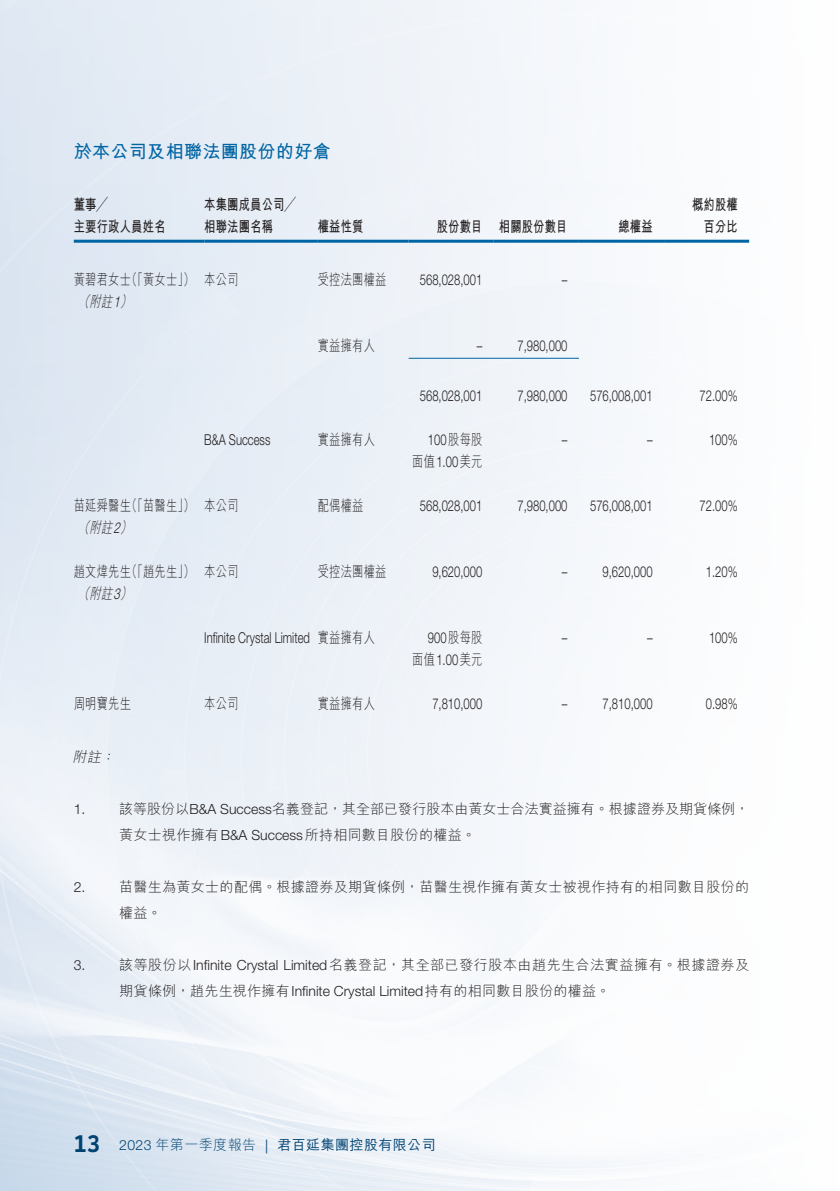
<style>
.page{position:relative;width:840px;height:1191px;background:#fff}
.page>*{position:absolute;margin:0;border:0;box-sizing:border-box;transform-origin:0 0}
._02_H2{font:700 18px "M Hei HK";letter-spacing:.02em;color:#0065a4}
._50_Table_txt{font:300 15px "Helvetica Neue LT Std";color:#231f20;scale:.75 1}
._50_Table_txt-2{font:300 15px "M Hei HK";letter-spacing:.02em;color:#231f20;scale:.75 1}
._50_Table_txt-3{font:700 15px "M Hei HK";letter-spacing:.02em;color:#231f20;scale:.75 1}
._50_Table_txt-4{font:italic 300 15px "M Hei HK";color:#231f20;scale:.75 1}
._06_Notes{font:300 14px/26px "M Hei HK";letter-spacing:.04em;color:#231f20}
._06_Notes-2{font:300 14px/26px "M Hei HK";color:#231f20}
._06_Notes-3{font:300 14px/26px "M Hei HK";letter-spacing:.02em;color:#231f20}
.t1{font:500 14px "M Hei HK";letter-spacing:.03em;color:#004372}
._06_Notes-4{font:300 14px "Helvetica Neue LT Std";color:#231f20}
._06_Notes-5{font:italic 300 14px "M Hei HK";color:#231f20}
.s1{font-family:"Helvetica Neue LT Std"}
.s2{font-family:"M Hei HK"}
.s3{font-family:"Battersea";font-weight:700;font-size:24px}
.s4{font-family:"Helvetica Neue LT Std";font-weight:300}
.s5{font-weight:300}
.s6{font-family:"Helvetica LT Std";font-weight:300}
</style>
<div class="page">
<img style="left:0;top:0;width:750px;height:1191px">
<hr style="left:74px;top:240px;width:130px;height:3px;background:#0065a4">
<hr style="left:204px;top:240px;width:113px;height:3px;background:#0065a4">
<hr style="left:317px;top:240px;width:91px;height:3px;background:#0065a4">
<hr style="left:408px;top:240px;width:85px;height:3px;background:#0065a4">
<hr style="left:493px;top:240px;width:85px;height:3px;background:#0065a4">
<hr style="left:578px;top:240px;width:85px;height:3px;background:#0065a4">
<hr style="left:663px;top:240px;width:85px;height:3px;background:#0065a4">
<hr style="left:408px;top:358px;width:85px;height:1px;background:#0065a4">
<hr style="left:493px;top:358px;width:85px;height:1px;background:#0065a4">
<p class="_02_H2" style="left:74px;top:138px;width:258px">於本公司及相聯法團股份的好倉</p>
<p class="_50_Table_txt-3" style="left:74px;top:194px;width:47px">董事╱</p>
<p class="_50_Table_txt-3" style="left:74px;top:216px;width:124px">主要行政人員姓名</p>
<p class="_50_Table_txt-3" style="left:204px;top:194px;width:123px">本集團成員公司╱</p>
<p class="_50_Table_txt-3" style="left:204px;top:216px;width:93px">相聯法團名稱</p>
<p class="_50_Table_txt-3" style="left:317px;top:216px;width:62px">權益性質</p>
<p class="_50_Table_txt-3" style="left:436px;top:216px;width:62px">股份數目</p>
<p class="_50_Table_txt-3" style="left:498px;top:216px;width:93px">相關股份數目</p>
<p class="_50_Table_txt-3" style="left:618px;top:216px;width:47px">總權益</p>
<p class="_50_Table_txt-2" style="left:74px;top:272px;width:162px">黃碧君女士（「黃女士」）</p>
<p class="_50_Table_txt-4" style="left:78px;top:294px;width:76px">（附註<span class="s1">1</span>）</p>
<p class="_50_Table_txt-2" style="left:204px;top:272px;width:47px">本公司</p>
<p class="_50_Table_txt-2" style="left:317px;top:272px;width:93px">受控法團權益</p>
<p class="_50_Table_txt" style="left:419px;top:270px;width:85px">568,028,001</p>
<p class="_50_Table_txt" style="left:561px;top:270px;width:9px">–</p>
<p class="_50_Table_txt-3" style="left:691px;top:194px;width:62px">概約股權</p>
<p class="_50_Table_txt-3" style="left:703px;top:216px;width:47px">百分比</p>
<p class="_50_Table_txt-2" style="left:317px;top:338px;width:78px">實益擁有人</p>
<p class="_50_Table_txt" style="left:476px;top:336px;width:9px">–</p>
<p class="_50_Table_txt" style="left:517px;top:336px;width:68px">7,980,000</p>
<p class="_50_Table_txt" style="left:419px;top:386px;width:85px">568,028,001</p>
<p class="_50_Table_txt" style="left:517px;top:386px;width:68px">7,980,000</p>
<p class="_50_Table_txt" style="left:589px;top:386px;width:85px">576,008,001</p>
<p class="_50_Table_txt" style="left:699px;top:386px;width:52px">72.00%</p>
<p class="_50_Table_txt-2" style="left:74px;top:498px;width:162px">苗延舜醫生（「苗醫生」）</p>
<p class="_50_Table_txt-4" style="left:78px;top:520px;width:76px">（附註<span class="s1">2</span>）</p>
<p class="_50_Table_txt-2" style="left:74px;top:564px;width:162px">趙文煒先生（「趙先生」）</p>
<p class="_50_Table_txt-4" style="left:78px;top:586px;width:76px">（附註<span class="s1">3</span>）</p>
<p class="_50_Table_txt" style="left:204px;top:430px;width:90px">B&amp;A Success</p>
<p class="_50_Table_txt-2" style="left:317px;top:432px;width:78px">實益擁有人</p>
<p class="_50_Table_txt" style="left:428px;top:430px;width:74px">100<span class="s2">股每股</span></p>
<p class="_50_Table_txt-2" style="left:412px;top:454px;width:95px">面值<span class="s1">1.00</span>美元</p>
<p class="_50_Table_txt" style="left:561px;top:430px;width:9px">–</p>
<p class="_50_Table_txt" style="left:646px;top:430px;width:9px">–</p>
<p class="_50_Table_txt" style="left:708px;top:430px;width:40px">100%</p>
<p class="_50_Table_txt-2" style="left:204px;top:498px;width:47px">本公司</p>
<p class="_50_Table_txt-2" style="left:317px;top:498px;width:62px">配偶權益</p>
<p class="_50_Table_txt" style="left:419px;top:496px;width:85px">568,028,001</p>
<p class="_50_Table_txt" style="left:517px;top:496px;width:68px">7,980,000</p>
<p class="_50_Table_txt" style="left:589px;top:496px;width:85px">576,008,001</p>
<p class="_50_Table_txt" style="left:699px;top:496px;width:52px">72.00%</p>
<p class="_50_Table_txt-2" style="left:204px;top:564px;width:47px">本公司</p>
<p class="_50_Table_txt-2" style="left:317px;top:564px;width:93px">受控法團權益</p>
<p class="_50_Table_txt" style="left:432px;top:562px;width:68px">9,620,000</p>
<p class="_50_Table_txt" style="left:561px;top:562px;width:9px">–</p>
<p class="_50_Table_txt" style="left:602px;top:562px;width:68px">9,620,000</p>
<p class="_50_Table_txt" style="left:705px;top:562px;width:44px">1.20%</p>
<p class="_50_Table_txt" style="left:204px;top:628px;width:142px">Infinite Crystal Limited</p>
<p class="_50_Table_txt-2" style="left:317px;top:630px;width:78px">實益擁有人</p>
<p class="_50_Table_txt" style="left:428px;top:628px;width:74px">900<span class="s2">股每股</span></p>
<p class="_50_Table_txt-2" style="left:412px;top:652px;width:95px">面值<span class="s1">1.00</span>美元</p>
<p class="_50_Table_txt" style="left:561px;top:628px;width:9px">–</p>
<p class="_50_Table_txt" style="left:646px;top:628px;width:9px">–</p>
<p class="_50_Table_txt" style="left:708px;top:628px;width:40px">100%</p>
<p class="_50_Table_txt-2" style="left:74px;top:696px;width:78px">周明寶先生</p>
<p class="_50_Table_txt-2" style="left:204px;top:696px;width:47px">本公司</p>
<p class="_50_Table_txt-2" style="left:317px;top:696px;width:78px">實益擁有人</p>
<p class="_50_Table_txt" style="left:432px;top:694px;width:68px">7,810,000</p>
<p class="_50_Table_txt" style="left:561px;top:694px;width:9px">–</p>
<p class="_50_Table_txt" style="left:602px;top:694px;width:68px">7,810,000</p>
<p class="_50_Table_txt" style="left:705px;top:694px;width:44px">0.98%</p>
<p class="_06_Notes-5" style="left:73px;top:750px;width:47px">附註：</p>
<p class="_06_Notes-4" style="left:74px;top:801px;width:13px">1.</p>
<p class="_06_Notes-2" style="left:119px;top:796px;width:631px">該等股份以<span class="s1">B&amp;A Success</span>名義登記，其全部已發行股本由黃女士合法實益擁有。根據證券及期貨條例，黃女士視作擁有<span class="s1">B&amp;A Success</span>所持相同數目股份的權益。</p>
<p class="_06_Notes-4" style="left:74px;top:879px;width:13px">2.</p>
<p class="_06_Notes-3" style="left:119px;top:874px;width:631px">苗醫生為黃女士的配偶。根據證券及期貨條例，苗醫生視作擁有黃女士被視作持有的相同數目股份的權益。</p>
<p class="_06_Notes-4" style="left:74px;top:957px;width:13px">3.</p>
<p class="_06_Notes" style="left:119px;top:952px;width:631px">該等股份以<span class="s1">Infinite Crystal Limited</span>名義登記，其全部已發行股本由趙先生合法實益擁有。根據證券及期貨條例，趙先生視作擁有<span class="s1">Infinite Crystal Limited</span>持有的相同數目股份的權益。</p>
<p class="t1" style="left:74px;top:1134px;width:363px"><span class="s3">13</span> <span class="s4">2023</span> <span class="s5">年第一季度報告</span> <span class="s6">|</span> 君百延集團控股有限公司</p>
</div>
